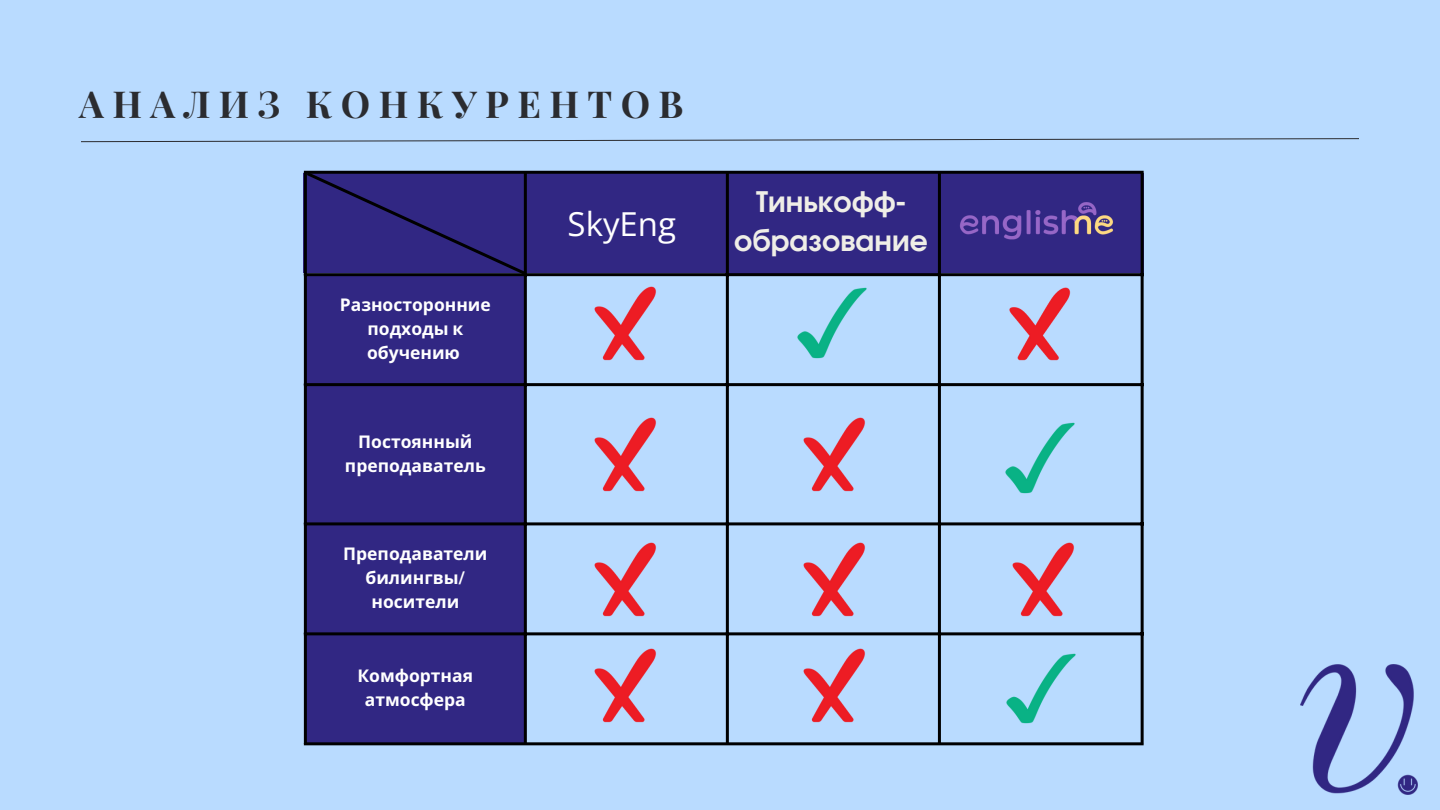
<style>
.page{position:relative;width:1440px;height:810px;background:#b9dbff}
.page>*{position:absolute;margin:0;border:0;box-sizing:border-box;transform-origin:0 0}
.t1{font:700 37.1px "Playfair Display";letter-spacing:.225em;color:#2b2c30}
.t2{font:33px "Open Sans";color:#fff}
.t3{font:700 28.3px/39px "Evolventa";color:#efeee7;text-align:center}
.t4{font:700 17.5px/24px "Noto Sans";color:#fff;text-align:center}
.s1{font-family:"Public Sans"}
</style>
<div class="page">
<svg style="left:81px;top:138px;width:1278px;height:4px"></svg>
<div style="left:936px;top:174px;width:208px;height:99px;background:#312783"></div>
<img style="left:1301px;top:664px;width:116px;height:130px">
<img style="left:960px;top:202px;width:153px;height:38px">
<svg style="left:307px;top:174px;width:631px;height:568px"></svg>
<hr style="left:304px;top:174px;width:3px;height:568px;background:#000">
<hr style="left:524px;top:174px;width:3px;height:568px;background:#000">
<hr style="left:726px;top:174px;width:3px;height:568px;background:#000">
<hr style="left:938px;top:174px;width:3px;height:568px;background:#000">
<hr style="left:1141px;top:174px;width:3px;height:568px;background:#000">
<hr style="left:304px;top:171px;width:840px;height:3px;background:#000">
<hr style="left:304px;top:273px;width:840px;height:3px;background:#000">
<hr style="left:304px;top:383px;width:840px;height:3px;background:#000">
<hr style="left:304px;top:522px;width:840px;height:3px;background:#000">
<hr style="left:304px;top:632px;width:840px;height:3px;background:#000">
<hr style="left:304px;top:742px;width:840px;height:3px;background:#000">
<img style="left:1005px;top:422px;width:70px;height:72px">
<svg style="left:304px;top:170px;width:225px;height:107px;background:#2c2475"></svg>
<img style="left:585px;top:286px;width:74px;height:74px">
<img style="left:585px;top:417px;width:74px;height:75px">
<img style="left:794px;top:417px;width:74px;height:75px">
<img style="left:1009px;top:287px;width:62px;height:74px">
<img style="left:795px;top:287px;width:73px;height:73px">
<img style="left:585px;top:542px;width:74px;height:74px">
<img style="left:794px;top:542px;width:74px;height:74px">
<img style="left:1012px;top:542px;width:62px;height:74px">
<img style="left:585px;top:648px;width:74px;height:74px">
<img style="left:794px;top:648px;width:74px;height:74px">
<img style="left:1006px;top:653px;width:70px;height:71px">
<p class="t1" style="left:79px;top:78px;width:606px">АНАЛИЗ КОНКУРЕНТОВ</p>
<h1 class="t4" style="left:340px;top:292px;width:153px">Разносторонние подходы к обучению</h1>
<p class="t4" style="left:345px;top:429px;width:142px">Постоянный преподаватель</p>
<p class="t4" style="left:343px;top:541px;width:146px">Преподаватели билингвы<span class="s1">/ </span>носители</p>
<p class="t4" style="left:358px;top:663px;width:117px">Комфортная атмосфера</p>
<p class="t2" style="left:568px;top:201px;width:110px">SkyEng</p>
<p class="t3" style="left:734px;top:184px;width:195px">Тинькофф&shy;образование</p>
</div>
